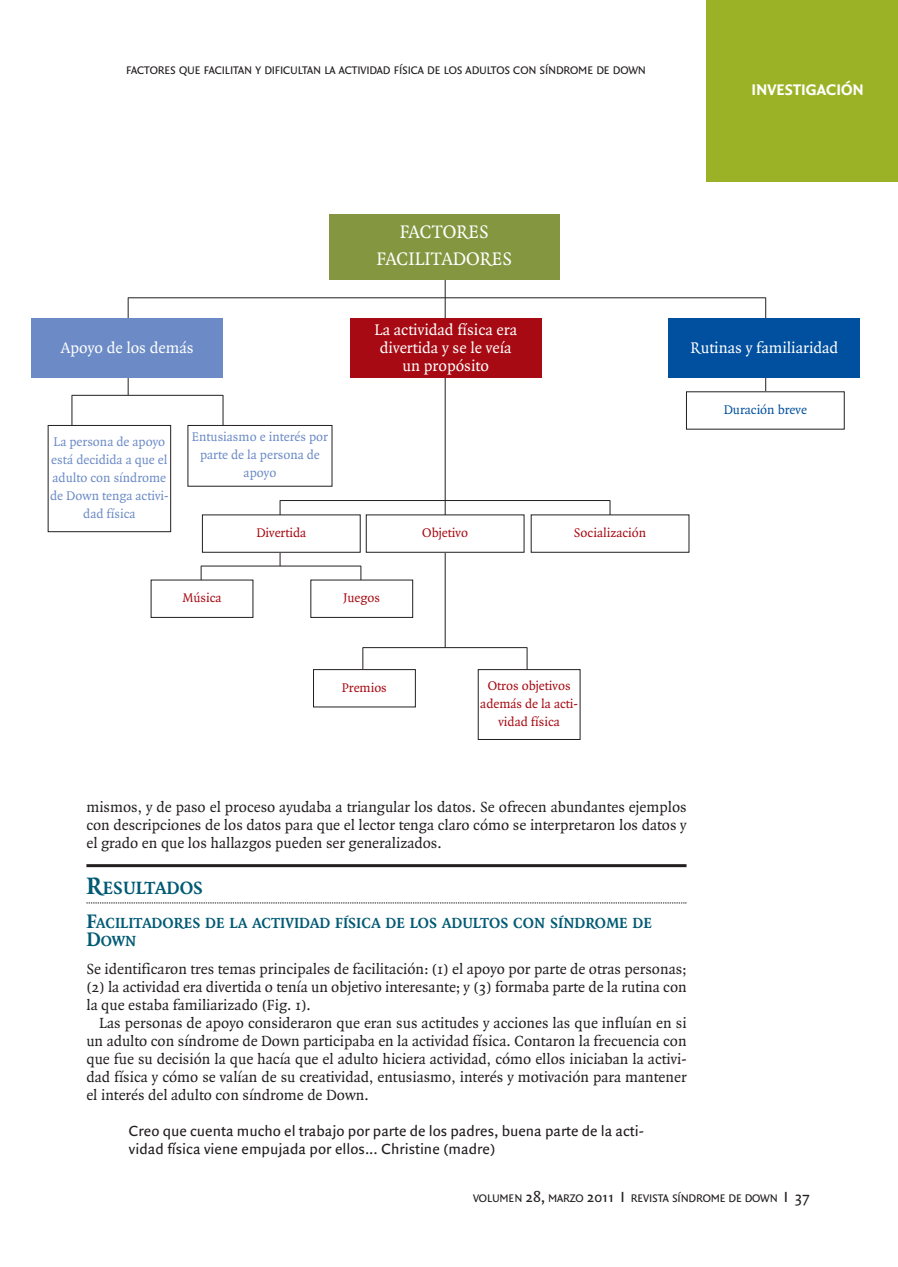
<style>
.page{position:relative;width:898px;height:1267px;background:#fff}
.page>*{position:absolute;margin:0;border:0;box-sizing:border-box;transform-origin:0 0}
.t1{font:19.5px/27px "Quadraat";color:#fff;text-align:center}
.t2{font:700 19.2px "Quadraat";color:#005a74}
.t3{font:16.5px/18px "Quadraat";color:#fff;text-align:center}
.t4{font:700 16.5px "Quadraat Sans";color:#fff}
.t5{font:15.75px/18px "Quadraat";color:#231f20;text-align:justify}
.t6{font:15.75px/18px "Quadraat Sans";color:#231f20}
.t7{font:700 15.75px/18px "Quadraat";color:#005a74}
.t8{font:13.5px/18px "Quadraat";color:#6c8bc6;text-align:center}
.t9{font:13.5px/18px "Quadraat";color:#a70a12;text-align:center}
.t10{font:13.5px "Quadraat";color:#01509f}
.t11{font:11.85px "Quadraat Sans";letter-spacing:-.015em;color:#231f20}
.s1{font-size:25.5px}
.s2{font-size:21px}
.s3{font-size:15.75px}
</style>
<div class="page">
<div style="left:705px;top:0;width:192px;height:182px;background:#9cb226"></div>
<hr style="left:86px;top:864px;width:600px;height:3px;background:#231f20">
<svg style="left:86px;top:902px;width:600px;height:1px"></svg>
<hr style="left:445px;top:270px;width:1px;height:377px;background:#231f20">
<div style="left:328px;top:214px;width:231px;height:65px;background:#849740"></div>
<div style="left:350px;top:319px;width:191px;height:59px;background:#a70a12"></div>
<hr style="left:128px;top:297px;width:637px;height:1px;background:#231f20">
<hr style="left:765px;top:297px;width:1px;height:100px;background:#231f20">
<hr style="left:128px;top:297px;width:1px;height:98px;background:#231f20">
<div style="left:31px;top:319px;width:192px;height:59px;background:#6c8bc6"></div>
<div style="left:668px;top:319px;width:191px;height:59px;background:#01509f"></div>
<hr style="left:72px;top:395px;width:151px;height:1px;background:#231f20">
<hr style="left:223px;top:395px;width:1px;height:48px;background:#231f20">
<hr style="left:72px;top:395px;width:1px;height:57px;background:#231f20">
<div style="left:188px;top:425px;width:144px;height:61px;background:#fff"></div>
<div style="left:188px;top:425px;width:144px;height:61px;border:1px solid #231f20"></div>
<div style="left:48px;top:425px;width:123px;height:107px;background:#fff"></div>
<div style="left:48px;top:425px;width:123px;height:107px;border:1px solid #231f20"></div>
<hr style="left:280px;top:500px;width:329px;height:1px;background:#231f20">
<svg style="left:609px;top:500px;width:1px;height:15px"></svg>
<hr style="left:280px;top:500px;width:1px;height:66px;background:#231f20">
<div style="left:202px;top:515px;width:158px;height:37px;background:#fff"></div>
<hr style="left:201px;top:566px;width:160px;height:1px;background:#231f20">
<svg style="left:360px;top:566px;width:1px;height:14px"></svg>
<svg style="left:201px;top:566px;width:1px;height:14px"></svg>
<hr style="left:363px;top:647px;width:164px;height:1px;background:#231f20">
<svg style="left:526px;top:647px;width:1px;height:22px"></svg>
<hr style="left:362px;top:647px;width:1px;height:30px;background:#231f20">
<div style="left:313px;top:669px;width:102px;height:38px;background:#fff"></div>
<div style="left:313px;top:669px;width:102px;height:38px;border:1px solid #231f20"></div>
<div style="left:478px;top:669px;width:102px;height:70px;border:1px solid #231f20"></div>
<p class="t11" style="left:126px;top:65px;width:521px">FACTORES QUE FACILITAN Y DIFICULTAN LA ACTIVIDAD FÍSICA DE LOS ADULTOS CON SÍNDROME DE DOWN</p>
<p class="t1" style="left:376px;top:220px;width:137px">FACTORES<br>FACILITADORES</p>
<p class="t4" style="left:751px;top:83px;width:114px">INVESTIGACIÓN</p>
<p class="t3" style="left:374px;top:322px;width:144px">La actividad física era divertida y se le veía un propósito</p>
<p class="t3" style="left:60px;top:340px;width:135px">Apoyo de los demás</p>
<p class="t3" style="left:690px;top:340px;width:149px">Rutinas y familiaridad</p>
<p class="t8" style="left:50px;top:434px;width:120px">La persona de apoyo está decidida a que el adulto con síndrome de Down tenga activi&shy;dad física</p>
<p class="t8" style="left:192px;top:429px;width:138px">Entusiasmo e interés por parte de la persona de apoyo</p>
<p class="t9" style="left:256px;top:525px;width:51px">Divertida</p>
<p class="t9" style="left:422px;top:525px;width:47px">Objetivo</p>
<p class="t9" style="left:573px;top:525px;width:74px">Socialización</p>
<p class="t9" style="left:182px;top:590px;width:41px">Música</p>
<p class="t9" style="left:343px;top:590px;width:38px">Juegos</p>
<p class="t9" style="left:342px;top:679px;width:46px">Premios</p>
<p class="t9" style="left:480px;top:678px;width:99px">Otros objetivos además de la acti&shy;vidad física</p>
<p class="t5" style="left:86px;top:799px;width:601px">mismos, y de paso el proceso ayudaba a triangular los datos. Se ofrecen abundantes ejemplos con descripciones de los datos para que el lector tenga claro cómo se interpretaron los datos y el grado en que los hallazgos pueden ser generalizados.</p>
<p class="t2" style="left:86px;top:880px;width:118px"><span class="s1">R</span>ESULTADOS</p>
<p class="t7" style="left:86px;top:915px;width:567px"><span class="s2">F</span>ACILITADORES DE LA ACTIVIDAD FÍSICA DE LOS ADULTOS CON SÍNDROME DE<br><span class="s2">D</span>OWN</p>
<p class="t5" style="left:86px;top:961px;width:601px">Se identificaron tres temas principales de facilitación: (1) el apoyo por parte de otras personas; (2) la actividad era divertida o tenía un objetivo interesante; y (3) formaba parte de la rutina con la que estaba familiarizado (Fig. 1).</p>
<p class="t5" style="left:86px;top:1015px;width:601px;text-indent:13px">Las personas de apoyo consideraron que eran sus actitudes y acciones las que influían en si un adulto con síndrome de Down participaba en la actividad física. Contaron la frecuencia con que fue su decisión la que hacía que el adulto hiciera actividad, cómo ellos iniciaban la activi&shy;dad física y cómo se valían de su creatividad, entusiasmo, interés y motivación para mantener el interés del adulto con síndrome de Down.</p>
<p class="t6" style="left:129px;top:1123px;width:516px">Creo que cuenta mucho el trabajo por parte de los padres, buena parte de la acti&shy;vidad física viene empujada por ellos... Christine (madre)</p>
<p class="t10" style="left:723px;top:404px;width:85px">Duración breve</p>
<p class="t11" style="left:473px;top:1193px;width:338px">VOLUMEN <span class="s3">28,</span> MARZO <span class="s3">2011 I</span> REVISTA SÍNDROME DE DOWN <span class="s3">I 37</span></p>
</div>
